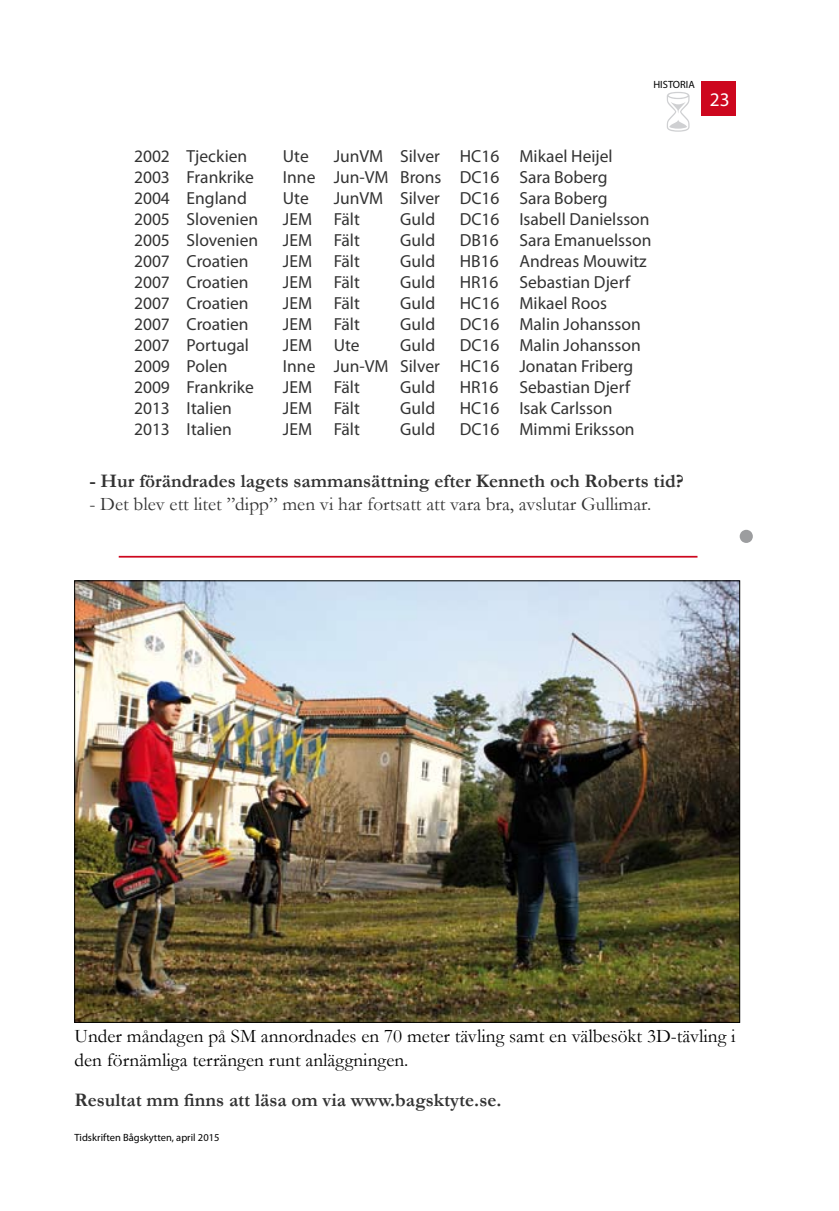
<style>
.page{position:relative;width:839px;height:1211px;background:#fff}
.page>*{position:absolute;margin:0;border:0;box-sizing:border-box;transform-origin:0 0}
.t1{font:19.25px/23.1px "Garamond";color:#000}
.t2{font:700 19.25px "Garamond";color:#333}
.t3{font:19.25px "Garamond";color:#333}
.t4{font:19.25px "Myriad Pro";color:#fff}
.t5{font:17.5px "Myriad Pro";color:#333}
.t6{font:10.5px "Myriad Pro";color:#000}
</style>
<div class="page">
<div style="left:701px;top:81px;width:34px;height:35px;background:#cd071e"></div>
<svg style="left:739px;top:530px;width:13px;height:13px"></svg>
<hr style="left:119px;top:556px;width:578px;height:1px;background:#cd071e">
<img style="left:76px;top:582px;width:662px;height:438px">
<p class="t6" style="left:653px;top:78px;width:43px">HISTORIA</p>
<p class="t4" style="left:709px;top:88px;width:21px">23</p>
<p class="t5" style="left:134px;top:145px;width:115px">2002 Tjeckien</p>
<p class="t5" style="left:283px;top:145px;width:27px">Ute</p>
<p class="t5" style="left:333px;top:145px;width:280px">JunVM Silver HC16 Mikael Heijel</p>
<p class="t5" style="left:134px;top:166px;width:121px">2003 Frankrike</p>
<p class="t5" style="left:283px;top:166px;width:326px">Inne Jun-VM Brons DC16 Sara Boberg</p>
<p class="t5" style="left:134px;top:187px;width:114px">2004 England</p>
<p class="t5" style="left:283px;top:187px;width:27px">Ute</p>
<p class="t5" style="left:333px;top:187px;width:275px">JunVM Silver DC16 Sara Boberg</p>
<p class="t5" style="left:134px;top:208px;width:126px">2005 Slovenien</p>
<p class="t5" style="left:283px;top:208px;width:78px">JEM Fält</p>
<p class="t5" style="left:400px;top:208px;width:36px">Guld</p>
<p class="t5" style="left:459px;top:208px;width:191px">DC16 Isabell Danielsson</p>
<p class="t5" style="left:134px;top:229px;width:126px">2005 Slovenien</p>
<p class="t5" style="left:283px;top:229px;width:78px">JEM Fält</p>
<p class="t5" style="left:400px;top:229px;width:36px">Guld</p>
<p class="t5" style="left:459px;top:229px;width:193px">DB16 Sara Emanuelsson</p>
<p class="t5" style="left:134px;top:250px;width:116px">2007 Croatien</p>
<p class="t5" style="left:283px;top:250px;width:78px">JEM Fält</p>
<p class="t5" style="left:400px;top:250px;width:36px">Guld</p>
<p class="t5" style="left:459px;top:250px;width:188px">HB16 Andreas Mouwitz</p>
<p class="t5" style="left:134px;top:271px;width:116px">2007 Croatien</p>
<p class="t5" style="left:283px;top:271px;width:78px">JEM Fält</p>
<p class="t5" style="left:400px;top:271px;width:36px">Guld</p>
<p class="t5" style="left:459px;top:271px;width:172px">HR16 Sebastian Djerf</p>
<p class="t5" style="left:134px;top:292px;width:116px">2007 Croatien</p>
<p class="t5" style="left:283px;top:292px;width:78px">JEM Fält</p>
<p class="t5" style="left:400px;top:292px;width:36px">Guld</p>
<p class="t5" style="left:459px;top:292px;width:149px">HC16 Mikael Roos</p>
<p class="t5" style="left:134px;top:313px;width:116px">2007 Croatien</p>
<p class="t5" style="left:283px;top:313px;width:78px">JEM Fält</p>
<p class="t5" style="left:400px;top:313px;width:36px">Guld</p>
<p class="t5" style="left:459px;top:313px;width:182px">DC16 Malin Johansson</p>
<p class="t5" style="left:134px;top:334px;width:116px">2007 Portugal</p>
<p class="t5" style="left:283px;top:334px;width:78px">JEM Ute</p>
<p class="t5" style="left:400px;top:334px;width:36px">Guld</p>
<p class="t5" style="left:459px;top:334px;width:182px">DC16 Malin Johansson</p>
<p class="t5" style="left:134px;top:355px;width:95px">2009 Polen</p>
<p class="t5" style="left:283px;top:355px;width:352px">Inne Jun-VM Silver HC16 Jonatan Friberg</p>
<p class="t5" style="left:134px;top:376px;width:121px">2009 Frankrike</p>
<p class="t5" style="left:283px;top:376px;width:78px">JEM Fält</p>
<p class="t5" style="left:400px;top:376px;width:36px">Guld</p>
<p class="t5" style="left:459px;top:376px;width:172px">HR16 Sebastian Djerf</p>
<p class="t5" style="left:134px;top:397px;width:99px">2013 Italien</p>
<p class="t5" style="left:283px;top:397px;width:78px">JEM Fält</p>
<p class="t5" style="left:400px;top:397px;width:36px">Guld</p>
<p class="t5" style="left:459px;top:397px;width:154px">HC16 Isak Carlsson</p>
<p class="t5" style="left:134px;top:418px;width:99px">2013 Italien</p>
<p class="t5" style="left:283px;top:418px;width:78px">JEM Fält</p>
<p class="t5" style="left:400px;top:418px;width:36px">Guld</p>
<p class="t5" style="left:459px;top:418px;width:176px">DC16 Mimmi Eriksson</p>
<p class="t2" style="left:89px;top:467px;width:595px">- Hur förändrades lagets sammansättning efter Kenneth och Roberts tid?</p>
<p class="t3" style="left:89px;top:490px;width:563px">- Det blev ett litet ”dipp” men vi har fortsatt att vara bra, avslutar Gullimar.</p>
<p class="t1" style="left:74px;top:1024px;width:662px">Under måndagen på SM annordnades en 70 meter tävling samt en välbesökt 3D-tävling i den förnämliga terrängen runt anläggningen.</p>
<p class="t2" style="left:74px;top:1086px;width:428px">Resultat mm finns att läsa om via www.bagsktyte.se.</p>
<p class="t6" style="left:74px;top:1131px;width:146px">Tidskriften Bågskytten, april 2015</p>
</div>
